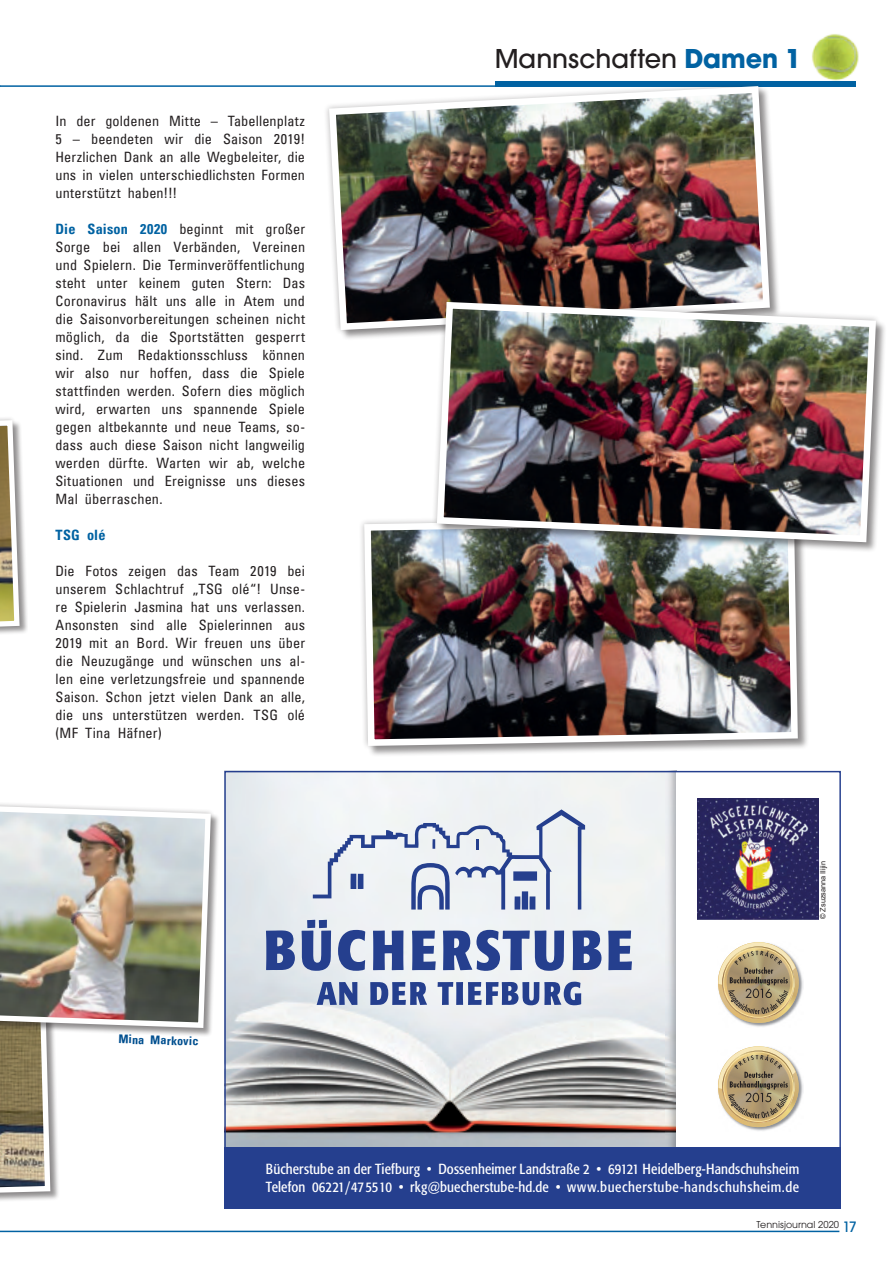
<style>
.page{position:relative;width:893px;height:1263px;background:#fff}
.page>*{position:absolute;margin:0;border:0;box-sizing:border-box;transform-origin:0 0}
.t1{font:500 28.5px "Avant Garde Gothic Itc T";color:#231f20}
.t2{font:14.55px/17.4px "Formata Condensed BQ";letter-spacing:.01em;color:#fff}
.t3{font:condensed 14.25px/18px "Univers";letter-spacing:.01em;color:#231f20;text-align:justify}
.t4{font:700 condensed 14.25px "Univers";letter-spacing:.01em;color:#0162a2}
.t5{font:700 condensed 12px "Univers";color:#004f8f}
.t6{font:10.5px "Avant Garde Gothic Itc T";color:#231f20}
.t7{font:7.35px "Arial";color:#231f20}
.s1{font-weight:700;color:#0162a2}
.s2{font-weight:500;font-size:15.75px;color:#0162a2}
</style>
<div class="page">
<hr style="left:0;top:1231px;width:839px;height:1px;background:#0162a2">
<img style="left:812px;top:34px;width:47px;height:47px">
<hr style="left:0;top:85px;width:856px;height:2px;background:#0162a2">
<div style="left:364px;top:517px;width:445px;height:240px;background:#231f20;opacity:.45"></div>
<svg style="left:364px;top:553px;width:440px;height:199px"></svg>
<img style="left:361px;top:517px;width:440px;height:232px">
<div style="left:0;top:420px;width:28px;height:226px;background:#231f20;opacity:.45"></div>
<svg style="left:0;top:418px;width:24px;height:223px"></svg>
<div style="left:0;top:977px;width:59px;height:232px;background:#231f20;opacity:.45"></div>
<svg style="left:0;top:1037px;width:56px;height:168px;background:#a29a86"></svg>
<div style="left:495px;top:81px;width:361px;height:5px;background:#0162a2"></div>
<img style="left:326px;top:85px;width:447px;height:249px">
<div style="left:437px;top:302px;width:450px;height:251px;background:#231f20;opacity:.45"></div>
<svg style="left:430px;top:295px;width:452px;height:253px"></svg>
<img style="left:433px;top:298px;width:446px;height:248px">
<img style="left:226px;top:773px;width:439px;height:374px">
<img style="left:665px;top:773px;width:11px;height:374px">
<div style="left:224px;top:1147px;width:617px;height:61px;background:#253f8e"></div>
<svg style="left:313px;top:809px;width:272px;height:101px"></svg>
<svg style="left:266px;top:930px;width:29px;height:40px"></svg>
<svg style="left:302px;top:920px;width:29px;height:51px"></svg>
<svg style="left:338px;top:930px;width:27px;height:41px"></svg>
<svg style="left:373px;top:930px;width:31px;height:40px"></svg>
<svg style="left:412px;top:930px;width:24px;height:40px"></svg>
<svg style="left:443px;top:930px;width:121px;height:41px"></svg>
<svg style="left:573px;top:930px;width:28px;height:40px"></svg>
<svg style="left:608px;top:930px;width:24px;height:40px"></svg>
<svg style="left:317px;top:982px;width:40px;height:23px"></svg>
<svg style="left:370px;top:982px;width:57px;height:23px"></svg>
<svg style="left:438px;top:982px;width:143px;height:23px;background:#7687b6"></svg>
<img style="left:746px;top:1074px;width:57px;height:57px">
<svg style="left:718px;top:1046px;width:82px;height:82px"></svg>
<img style="left:746px;top:970px;width:57px;height:57px">
<svg style="left:718px;top:942px;width:82px;height:82px"></svg>
<img style="left:698px;top:798px;width:121px;height:121px">
<div style="left:0;top:802px;width:220px;height:235px;background:#231f20;opacity:.45"></div>
<img style="left:0;top:802px;width:214px;height:229px">
<p class="t3" style="left:55px;top:112px;width:251px">In der goldenen Mitte – Tabellenplatz 5 – beendeten wir die Saison 2019!<br>Herzlichen Dank an alle Wegbeleiter, die uns in vielen unterschiedlichsten Formen unterstützt haben!!!</p>
<p class="t3" style="left:55px;top:220px;width:251px"><span class="s1">Die Saison 2020</span> beginnt mit großer Sorge bei allen Verbänden, Vereinen und Spielern. Die Terminveröffentlichung steht unter keinem guten Stern: Das Coronavirus hält uns alle in Atem und die Saisonvorbereitungen scheinen nicht möglich, da die Sportstätten gesperrt sind. Zum Redaktionsschluss können wir also nur hoffen, dass die Spiele stattfinden werden. Sofern dies möglich wird, erwarten uns spannende Spiele gegen altbekannte und neue Teams, so&shy;dass auch diese Saison nicht langweilig werden dürfte. Warten wir ab, welche Situationen und Ereignisse uns dieses Mal überraschen.</p>
<p class="t4" style="left:55px;top:526px;width:52px">TSG olé</p>
<p class="t3" style="left:55px;top:562px;width:251px">Die Fotos zeigen das Team 2019 bei unserem Schlachtruf „TSG olé“! Unse&shy;re Spielerin Jasmina hat uns verlassen.<br>Ansonsten sind alle Spielerinnen aus 2019 mit an Bord. Wir freuen uns über die Neuzugänge und wünschen uns al&shy;len eine verletzungsfreie und spannende Saison. Schon jetzt vielen Dank an alle, die uns unterstützen werden. TSG olé (MF Tina Häfner)</p>
<h1 class="t1" style="left:495px;top:42px;width:308px">Mannschaften <span class="s1">Damen 1</span></h1>
<p class="t5" style="left:119px;top:1031px;width:82px;rotate:2deg">Mina Markovic</p>
<p class="t7" style="left:818px;top:919px;width:60px;rotate:-90deg">© Zsuzsanna Ilijin</p>
<p class="t2" style="left:266px;top:1161px;width:535px">Bücherstube an der Tiefburg • Dossenheimer Landstraße 2 • 69121 Heidelberg-Handschuhsheim<br>Telefon 06221/475510 • rkg@buecherstube-hd.de • www.buecherstube-handschuhsheim.de</p>
<p class="t6" style="left:757px;top:1218px;width:102px">Tennisjournal 2020 <span class="s2">17</span></p>
</div>
